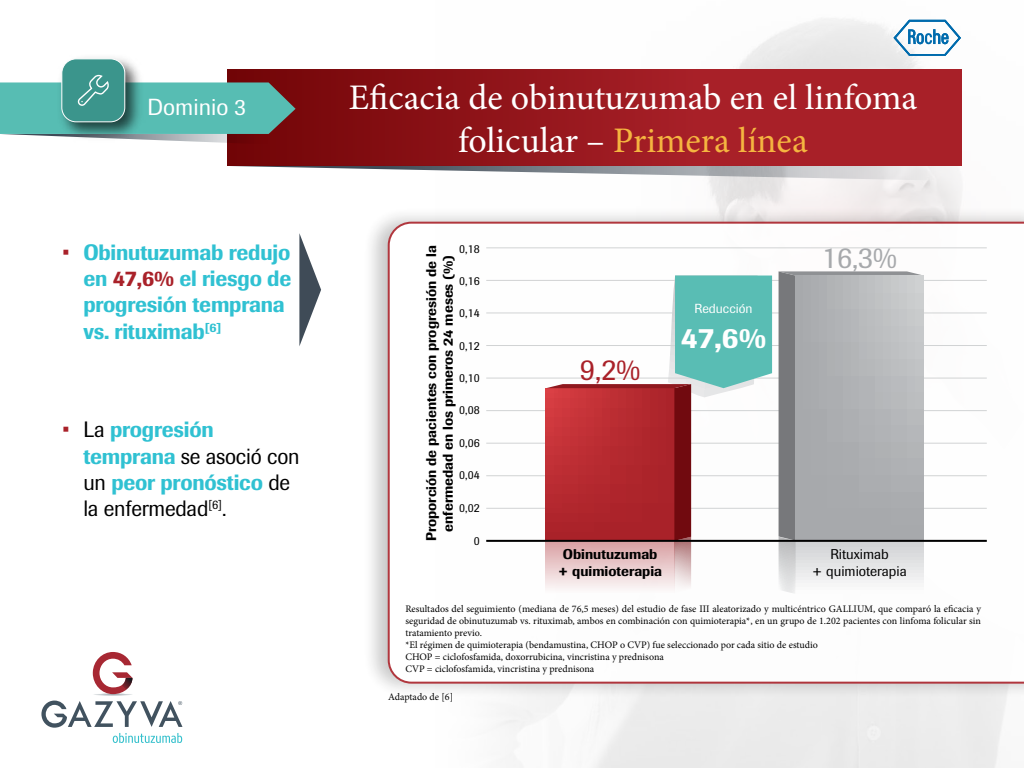
<style>
.page{position:relative;width:1024px;height:768px;background:#fff}
.page>*{position:absolute;margin:0;border:0;box-sizing:border-box;transform-origin:0 0}
.t1{font:36px/43.2px "Minion Pro";color:#fff;text-align:center}
.t2{font:30px "Imago";color:#a7a9ac}
.t3{font:30px "Imago";color:#a92129}
.t4{font:500 29px "Imago";color:#fff}
.t5{font:23px "Imago";color:#fff}
.t6{font:500 22px/26.4px "Imago";letter-spacing:-.01em;color:#30c1d2;scale:.96 1}
.t7{font:500 14px/16.8px "Imago";color:#000;text-align:center}
.t8{font:14px/16.8px "Imago";color:#000;text-align:center}
.t9{font:13px "Imago";color:#fff}
.t10{font:12px "Imago";color:#000}
.t11{font:10px/12px "Minion Pro";color:#000}
.s1{font-weight:400;color:#a92129}
.s2{color:#a92129}
.s3{font-weight:400;color:#000}
.s4{color:#f5b540}
</style>
<div class="page">
<img style="left:392px;top:18px;width:615px;height:750px">
<div style="left:227px;top:70px;width:735px;height:96px;background:linear-gradient(to right,#78080b,#b52730)"></div>
<img style="left:114px;top:58px;width:25px;height:17px">
<div style="left:61px;top:58px;width:64px;height:64px;background:#3b958c;border:1px solid #fff;border-radius:14px"></div>
<svg style="left:0;top:75px;width:296px;height:69px"></svg>
<svg style="left:232px;top:166px;width:730px;height:15px"></svg>
<svg style="left:299px;top:233px;width:22px;height:113px"></svg>
<div style="left:362px;top:206px;width:662px;height:493px;background:#000;opacity:.25"></div>
<svg style="left:387px;top:221px;width:637px;height:464px"></svg>
<hr style="left:486px;top:248px;width:501px;height:1px;background:#d1d3d4">
<hr style="left:486px;top:280px;width:501px;height:1px;background:#d1d3d4">
<hr style="left:486px;top:313px;width:501px;height:1px;background:#d1d3d4">
<hr style="left:486px;top:345px;width:501px;height:1px;background:#d1d3d4">
<hr style="left:486px;top:378px;width:501px;height:1px;background:#d1d3d4">
<hr style="left:486px;top:410px;width:501px;height:1px;background:#d1d3d4">
<hr style="left:486px;top:443px;width:501px;height:1px;background:#d1d3d4">
<hr style="left:486px;top:475px;width:501px;height:1px;background:#d1d3d4">
<hr style="left:486px;top:508px;width:501px;height:1px;background:#d1d3d4">
<svg style="left:546px;top:276px;width:226px;height:318px"></svg>
<svg style="left:779px;top:271px;width:145px;height:323px"></svg>
<svg style="left:795px;top:276px;width:129px;height:264px;background:#b0b2b4"></svg>
<hr style="left:486px;top:540px;width:501px;height:2px;background:#000">
<svg style="left:94px;top:694px;width:38px;height:2px"></svg>
<svg style="left:93px;top:652px;width:39px;height:42px"></svg>
<svg style="left:41px;top:701px;width:142px;height:42px"></svg>
<svg style="left:894px;top:20px;width:67px;height:36px"></svg>
<h3 class="t5" style="left:147px;top:92px;width:100px">Dominio 3</h3>
<h3 class="t6" style="left:83px;top:239px;width:218px;text-indent:-21px"><span class="s1">•</span> Obinutuzumab redujo en <span class="s2">47,6%</span> el riesgo de progresión temprana vs. rituximab<sup>[6]</sup></h3>
<h3 class="t6" style="left:83px;top:416px;width:227px;text-indent:-21px"><span class="s1">•</span> <span class="s3">La</span> progresión temprana <span class="s3">se asoció con un</span> peor pronóstico <span class="s3">de la enfermedad</span><sup>[6]</sup><span class="s3">.</span></h3>
<h1 class="t1" style="left:349px;top:76px;width:570px">Eficacia de obinutuzumab en el linfoma folicular – <span class="s4">Primera línea</span></h1>
<p class="t10" style="left:459px;top:241px;width:22px">0,18</p>
<p class="t10" style="left:459px;top:273px;width:22px">0,16</p>
<p class="t10" style="left:459px;top:305px;width:22px">0,14</p>
<p class="t10" style="left:459px;top:338px;width:22px">0,12</p>
<p class="t10" style="left:459px;top:370px;width:22px">0,10</p>
<p class="t10" style="left:459px;top:402px;width:22px">0,08</p>
<p class="t10" style="left:459px;top:435px;width:22px">0,06</p>
<p class="t10" style="left:459px;top:467px;width:22px">0,04</p>
<p class="t10" style="left:459px;top:500px;width:22px">0,02</p>
<h3 class="t7" style="left:423px;top:541px;width:297px;rotate:-90deg">Proporción de pacientes con progresión de la</h3>
<h3 class="t7" style="left:440px;top:532px;width:279px;rotate:-90deg">enfermedad en los primeros 24 meses (%)</h3>
<p class="t10" style="left:474px;top:533px;width:7px">0</p>
<h2 class="t3" style="left:580px;top:350px;width:61px">9,2%</h2>
<h3 class="t9" style="left:695px;top:300px;width:60px">Reducción</h3>
<h3 class="t4" style="left:681px;top:319px;width:87px">47,6%</h3>
<h2 class="t2" style="left:822px;top:238px;width:76px">16,3%</h2>
<h3 class="t7" style="left:558px;top:546px;width:105px">Obinutuzumab + quimioterapia</h3>
<h3 class="t8" style="left:812px;top:546px;width:96px">Rituximab<br>+ quimioterapia</h3>
<p class="t11" style="left:405px;top:603px;width:577px">Resultados del seguimiento (mediana de 76,5 meses) del estudio de fase III aleatorizado y multicéntrico GALLIUM, que comparó la eficacia y seguridad de obinutuzumab vs. rituximab, ambos en combinación con quimioterapia*, en un grupo de 1.202 pacientes con linfoma folicular sin tratamiento previo.<br>*El régimen de quimioterapia (bendamustina, CHOP o CVP) fue seleccionado por cada sitio de estudio<br>CHOP = ciclofosfamida, doxorrubicina, vincristina y prednisona<br>CVP = ciclofosfamida, vincristina y prednisona</p>
<p class="t11" style="left:388px;top:691px;width:66px">Adaptado de [6]</p>
</div>
